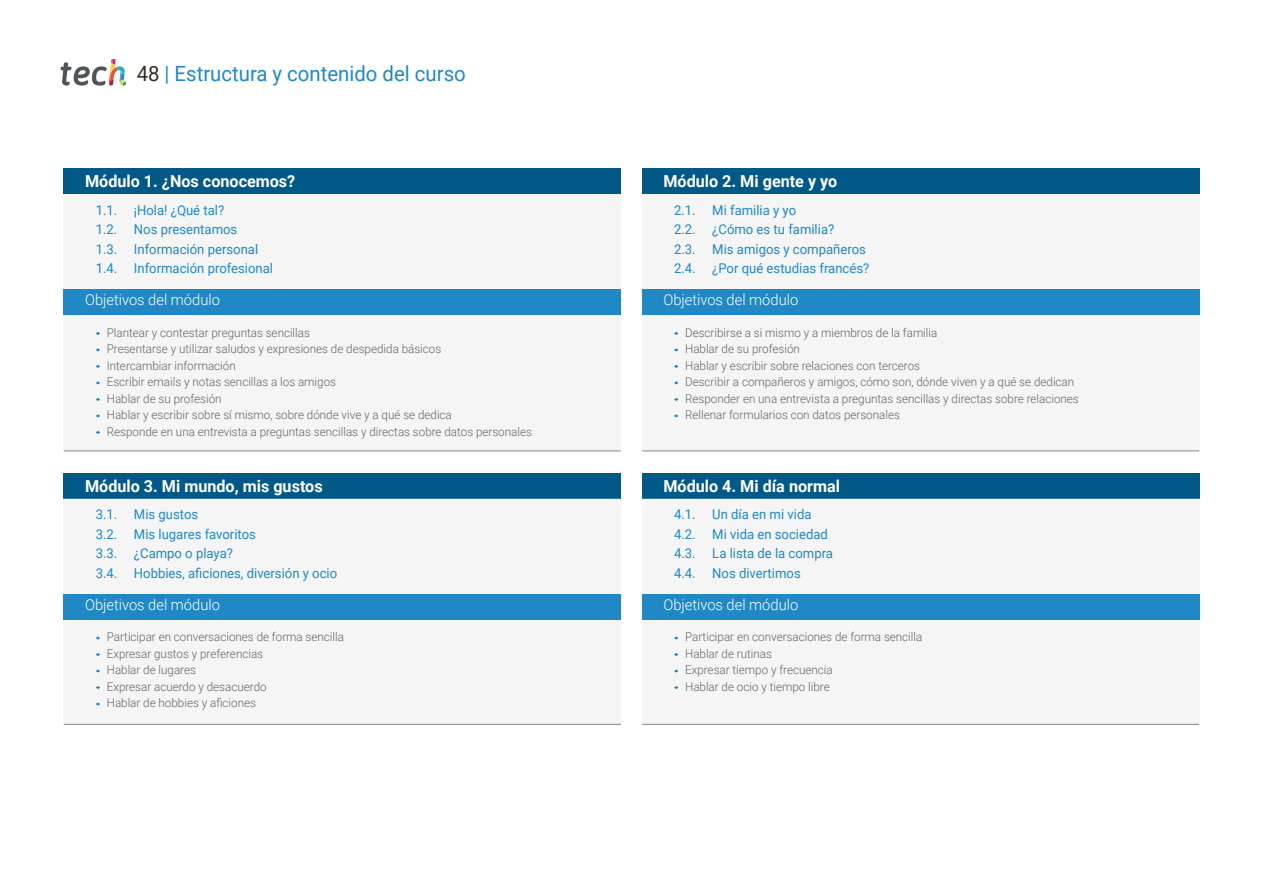
<style>
.page{position:relative;width:1263px;height:893px;background:#fff}
.page>*{position:absolute;margin:0;border:0;box-sizing:border-box;transform-origin:0 0}
.t1{font:21px "Roboto";color:#2088c5}
.t2{font:700 16.5px "Roboto";color:#fff}
.t3{font:300 15px "Roboto";color:#fff}
.t4{font:13.5px/19.5px "Roboto";color:#2088c5}
.t5{font:300 12px/16.5px "Roboto";color:#61646a}
.s1{color:#312e20}
</style>
<div class="page">
<svg style="left:61px;top:59px;width:65px;height:27px"></svg>
<div style="left:64px;top:168px;width:557px;height:26px;background:#015987"></div>
<div style="left:64px;top:473px;width:557px;height:26px;background:#015987"></div>
<div style="left:642px;top:168px;width:557px;height:26px;background:#015987"></div>
<div style="left:642px;top:473px;width:557px;height:26px;background:#015987"></div>
<div style="left:64px;top:194px;width:557px;height:257px;background:#f4f5f4"></div>
<div style="left:64px;top:499px;width:557px;height:225px;background:#f4f5f4"></div>
<div style="left:642px;top:194px;width:557px;height:257px;background:#f4f5f4"></div>
<div style="left:642px;top:499px;width:557px;height:225px;background:#f4f5f4"></div>
<div style="left:64px;top:289px;width:557px;height:26px;background:#2088c5"></div>
<div style="left:64px;top:594px;width:557px;height:25px;background:#2088c5"></div>
<div style="left:642px;top:289px;width:557px;height:26px;background:#2088c5"></div>
<div style="left:642px;top:594px;width:557px;height:25px;background:#2088c5"></div>
<svg style="left:96px;top:332px;width:4px;height:3px"></svg>
<svg style="left:96px;top:365px;width:4px;height:3px"></svg>
<svg style="left:96px;top:398px;width:4px;height:3px"></svg>
<svg style="left:96px;top:431px;width:4px;height:3px"></svg>
<svg style="left:96px;top:636px;width:4px;height:4px"></svg>
<svg style="left:96px;top:653px;width:4px;height:3px"></svg>
<svg style="left:96px;top:669px;width:4px;height:4px"></svg>
<svg style="left:96px;top:686px;width:4px;height:3px"></svg>
<svg style="left:96px;top:702px;width:4px;height:4px"></svg>
<svg style="left:674px;top:636px;width:4px;height:4px"></svg>
<svg style="left:674px;top:669px;width:4px;height:4px"></svg>
<hr style="left:64px;top:451px;width:557px;height:1px;background:#878a8e">
<hr style="left:64px;top:724px;width:557px;height:1px;background:#878a8e">
<hr style="left:642px;top:451px;width:557px;height:1px;background:#878a8e">
<hr style="left:642px;top:724px;width:557px;height:1px;background:#878a8e">
<h1 class="t1" style="left:137px;top:59px;width:331px"><span class="s1">48</span> | Estructura y contenido del curso</h1>
<h2 class="t2" style="left:85px;top:170px;width:212px">Módulo 1. ¿Nos conocemos?</h2>
<h2 class="t2" style="left:663px;top:170px;width:175px">Módulo 2. Mi gente y yo</h2>
<p class="t4" style="left:96px;top:200px;width:179px">1.1. ¡Hola! ¿Qué tal?<br>1.2. Nos presentamos<br>1.3. Información personal<br>1.4. Información profesional</p>
<p class="t4" style="left:674px;top:200px;width:197px">2.1. Mi familia y yo<br>2.2. ¿Cómo es tu familia?<br>2.3. Mis amigos y compañeros<br>2.4. ¿Por qué estudias francés?</p>
<p class="t3" style="left:85px;top:289px;width:136px">Objetivos del módulo</p>
<p class="t3" style="left:663px;top:289px;width:136px">Objetivos del módulo</p>
<p class="t5" style="left:107px;top:324px;width:427px">Plantear y contestar preguntas sencillas<br>Presentarse y utilizar saludos y expresiones de despedida básicos<br>Intercambiar información<br>Escribir emails y notas sencillas a los amigos<br>Hablar de su profesión<br>Hablar y escribir sobre sí mismo, sobre dónde vive y a qué se dedica<br>Responde en una entrevista a preguntas sencillas y directas sobre datos personales</p>
<p class="t5" style="left:685px;top:324px;width:395px">Describirse a si mismo y a miembros de la familia<br>Hablar de su profesión<br>Hablar y escribir sobre relaciones con terceros<br>Describir a compañeros y amigos, cómo son, dónde viven y a qué se dedican Responder en una entrevista a preguntas sencillas y directas sobre relaciones Rellenar formularios con datos personales</p>
<h2 class="t2" style="left:85px;top:474px;width:239px">Módulo 3. Mi mundo, mis gustos</h2>
<h2 class="t2" style="left:663px;top:474px;width:178px">Módulo 4. Mi día normal</h2>
<p class="t4" style="left:96px;top:504px;width:243px">3.1. Mis gustos<br>3.2. Mis lugares favoritos<br>3.3. ¿Campo o playa?<br>3.4. Hobbies, aficiones, diversión y ocio</p>
<p class="t4" style="left:674px;top:504px;width:160px">4.1. Un día en mi vida<br>4.2. Mi vida en sociedad<br>4.3. La lista de la compra<br>4.4. Nos divertimos</p>
<p class="t3" style="left:85px;top:594px;width:136px">Objetivos del módulo</p>
<p class="t3" style="left:663px;top:594px;width:136px">Objetivos del módulo</p>
<p class="t5" style="left:107px;top:628px;width:239px">Participar en conversaciones de forma sencilla<br>Expresar gustos y preferencias<br>Hablar de lugares<br>Expresar acuerdo y desacuerdo<br>Hablar de hobbies y aficiones</p>
<p class="t5" style="left:685px;top:628px;width:239px">Participar en conversaciones de forma sencilla<br>Hablar de rutinas<br>Expresar tiempo y frecuencia<br>Hablar de ocio y tiempo libre</p>
</div>
